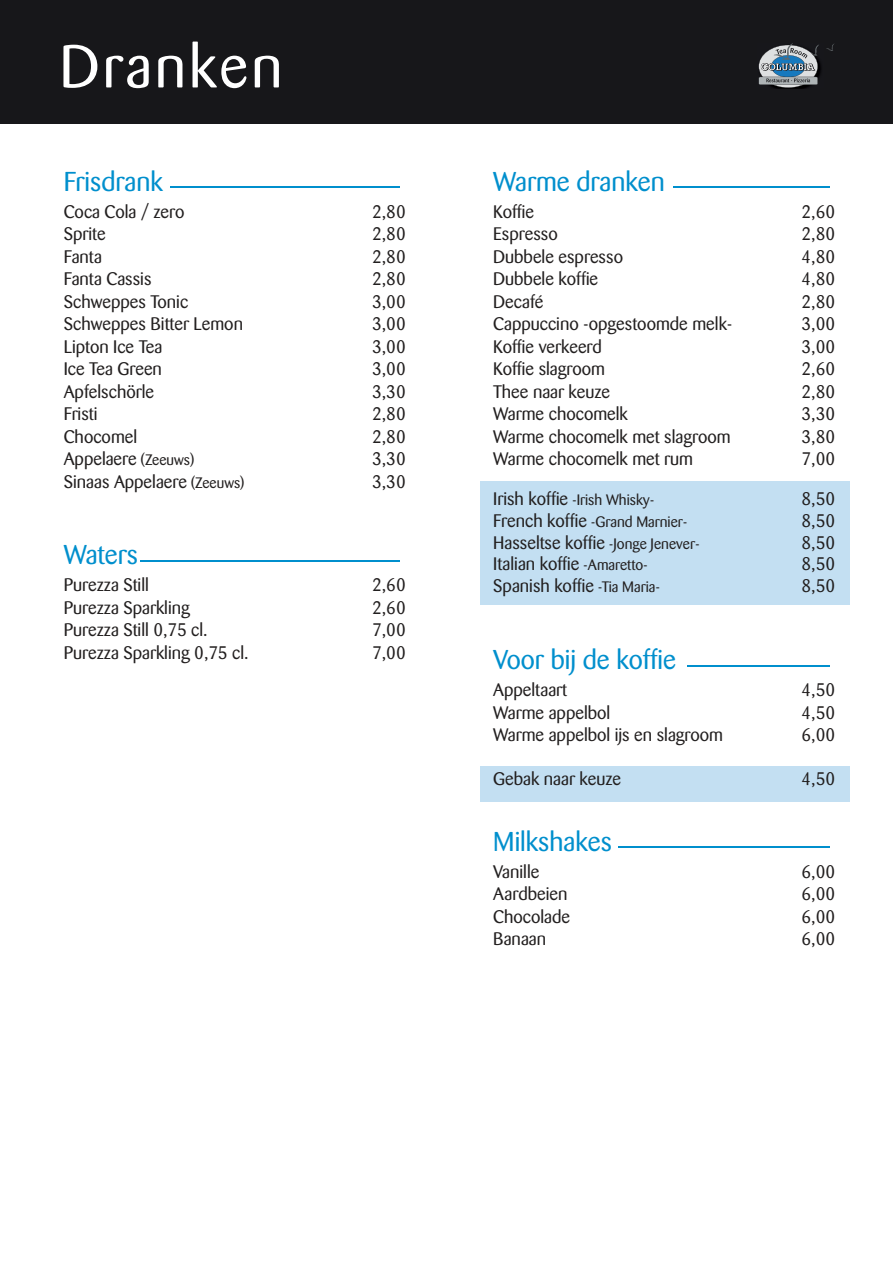
<style>
.page{position:relative;width:893px;height:1263px;background:#fff}
.page>*{position:absolute;margin:0;border:0;box-sizing:border-box;transform-origin:0 0}
.t1{font:60px "Barmeno";letter-spacing:.05em;color:#fff}
.t2{font:27px "Barmeno";color:#008fcd}
.t3{font:18px "Barmeno";color:#221f1f}
.t4{font:15px "Barmeno";color:#221f1f}
.s1{font-size:15px}
.s2{font-size:18px}
</style>
<div class="page">
<div style="left:0;top:0;width:893px;height:124px;background:#17171a"></div>
<img style="left:758px;top:61px;width:63px;height:28px">
<svg style="left:826px;top:44px;width:8px;height:7px"></svg>
<svg style="left:759px;top:43px;width:60px;height:45px"></svg>
<hr style="left:170px;top:186px;width:230px;height:2px;background:#008fcd">
<hr style="left:673px;top:186px;width:156px;height:2px;background:#008fcd">
<hr style="left:687px;top:665px;width:142px;height:1px;background:#008fcd">
<hr style="left:618px;top:846px;width:211px;height:2px;background:#008fcd">
<hr style="left:140px;top:560px;width:260px;height:1px;background:#008fcd">
<div style="left:480px;top:481px;width:370px;height:123px;background:#c3dff2"></div>
<div style="left:480px;top:766px;width:370px;height:35px;background:#c3dff2"></div>
<h1 class="t1" style="left:60px;top:37px;width:224px">Dranken</h1>
<h2 class="t2" style="left:64px;top:167px;width:100px">Frisdrank</h2>
<h2 class="t2" style="left:493px;top:167px;width:173px">Warme dranken</h2>
<p class="t3" style="left:64px;top:202px;width:122px">Coca Cola / zero</p>
<p class="t3" style="left:372px;top:202px;width:35px">2,80</p>
<p class="t3" style="left:64px;top:225px;width:43px">Sprite</p>
<p class="t3" style="left:372px;top:225px;width:35px">2,80</p>
<p class="t3" style="left:64px;top:247px;width:40px">Fanta</p>
<p class="t3" style="left:372px;top:247px;width:35px">2,80</p>
<p class="t3" style="left:64px;top:270px;width:89px">Fanta Cassis</p>
<p class="t3" style="left:372px;top:270px;width:35px">2,80</p>
<p class="t3" style="left:64px;top:292px;width:126px">Schweppes Tonic</p>
<p class="t3" style="left:372px;top:292px;width:35px">3,00</p>
<p class="t3" style="left:64px;top:315px;width:181px">Schweppes Bitter Lemon</p>
<p class="t3" style="left:372px;top:315px;width:35px">3,00</p>
<p class="t3" style="left:64px;top:337px;width:100px">Lipton Ice Tea</p>
<p class="t3" style="left:372px;top:337px;width:35px">3,00</p>
<p class="t3" style="left:64px;top:360px;width:100px">Ice Tea Green</p>
<p class="t3" style="left:372px;top:360px;width:35px">3,00</p>
<p class="t3" style="left:64px;top:382px;width:92px">Apfelschörle</p>
<p class="t3" style="left:372px;top:382px;width:35px">3,30</p>
<p class="t3" style="left:64px;top:405px;width:35px">Fristi</p>
<p class="t3" style="left:372px;top:405px;width:35px">2,80</p>
<p class="t3" style="left:64px;top:427px;width:75px">Chocomel</p>
<p class="t3" style="left:372px;top:427px;width:35px">2,80</p>
<p class="t3" style="left:64px;top:450px;width:132px">Appelaere <span class="s1">(Zeeuws)</span></p>
<p class="t3" style="left:372px;top:450px;width:35px">3,30</p>
<p class="t3" style="left:64px;top:472px;width:182px">Sinaas Appelaere <span class="s1">(Zeeuws)</span></p>
<p class="t3" style="left:372px;top:472px;width:35px">3,30</p>
<h2 class="t2" style="left:64px;top:541px;width:76px">Waters</h2>
<p class="t3" style="left:64px;top:576px;width:87px">Purezza Still</p>
<p class="t3" style="left:372px;top:576px;width:35px">2,60</p>
<p class="t3" style="left:64px;top:598px;width:127px">Purezza Sparkling</p>
<p class="t3" style="left:372px;top:598px;width:35px">2,60</p>
<p class="t3" style="left:64px;top:621px;width:145px">Purezza Still 0,75 cl.</p>
<p class="t3" style="left:372px;top:621px;width:35px">7,00</p>
<p class="t3" style="left:64px;top:643px;width:186px">Purezza Sparkling 0,75 cl.</p>
<p class="t3" style="left:372px;top:643px;width:35px">7,00</p>
<p class="t3" style="left:493px;top:202px;width:42px">Koffie</p>
<p class="t3" style="left:801px;top:202px;width:35px">2,60</p>
<p class="t3" style="left:493px;top:225px;width:66px">Espresso</p>
<p class="t3" style="left:801px;top:225px;width:35px">2,80</p>
<p class="t3" style="left:493px;top:247px;width:131px">Dubbele espresso</p>
<p class="t3" style="left:801px;top:247px;width:35px">4,80</p>
<p class="t3" style="left:493px;top:270px;width:106px">Dubbele koffie</p>
<p class="t3" style="left:801px;top:270px;width:35px">4,80</p>
<p class="t3" style="left:493px;top:292px;width:52px">Decafé</p>
<p class="t3" style="left:801px;top:292px;width:35px">2,80</p>
<p class="t3" style="left:493px;top:315px;width:241px">Cappuccino -opgestoomde melk-</p>
<p class="t3" style="left:801px;top:315px;width:35px">3,00</p>
<p class="t3" style="left:493px;top:337px;width:110px">Koffie verkeerd</p>
<p class="t3" style="left:801px;top:337px;width:35px">3,00</p>
<p class="t3" style="left:493px;top:360px;width:113px">Koffie slagroom</p>
<p class="t3" style="left:801px;top:360px;width:35px">2,60</p>
<p class="t3" style="left:493px;top:382px;width:118px">Thee naar keuze</p>
<p class="t3" style="left:801px;top:382px;width:35px">2,80</p>
<p class="t3" style="left:493px;top:405px;width:136px">Warme chocomelk</p>
<p class="t3" style="left:801px;top:405px;width:35px">3,30</p>
<p class="t3" style="left:493px;top:427px;width:239px">Warme chocomelk met slagroom</p>
<p class="t3" style="left:801px;top:427px;width:35px">3,80</p>
<p class="t3" style="left:493px;top:450px;width:201px">Warme chocomelk met rum</p>
<p class="t3" style="left:801px;top:450px;width:35px">7,00</p>
<p class="t4" style="left:493px;top:492px;width:163px"><span class="s2">Irish koffie</span> -Irish Whisky-</p>
<p class="t3" style="left:801px;top:490px;width:35px">8,50</p>
<p class="t4" style="left:493px;top:514px;width:196px"><span class="s2">French koffie</span> -Grand Marnier-</p>
<p class="t3" style="left:801px;top:511px;width:35px">8,50</p>
<p class="t3" style="left:493px;top:533px;width:208px">Hasseltse koffie <span class="s1">-Jonge Jenever-</span></p>
<p class="t3" style="left:801px;top:533px;width:35px">8,50</p>
<p class="t3" style="left:493px;top:555px;width:156px">Italian koffie <span class="s1">-Amaretto-</span></p>
<p class="t3" style="left:801px;top:555px;width:35px">8,50</p>
<p class="t3" style="left:493px;top:577px;width:168px">Spanish koffie <span class="s1">-Tia Maria-</span></p>
<p class="t3" style="left:801px;top:577px;width:35px">8,50</p>
<h2 class="t2" style="left:493px;top:646px;width:184px">Voor bij de koffie</h2>
<p class="t3" style="left:493px;top:681px;width:75px">Appeltaart</p>
<p class="t3" style="left:801px;top:681px;width:35px">4,50</p>
<p class="t3" style="left:493px;top:703px;width:118px">Warme appelbol</p>
<p class="t3" style="left:801px;top:703px;width:35px">4,50</p>
<p class="t3" style="left:493px;top:726px;width:231px">Warme appelbol ijs en slagroom</p>
<p class="t3" style="left:801px;top:726px;width:35px">6,00</p>
<p class="t3" style="left:493px;top:770px;width:129px">Gebak naar keuze</p>
<p class="t3" style="left:801px;top:770px;width:35px">4,50</p>
<h2 class="t2" style="left:493px;top:827px;width:120px">Milkshakes</h2>
<p class="t3" style="left:493px;top:862px;width:48px">Vanille</p>
<p class="t3" style="left:801px;top:862px;width:35px">6,00</p>
<p class="t3" style="left:493px;top:885px;width:76px">Aardbeien</p>
<p class="t3" style="left:801px;top:885px;width:35px">6,00</p>
<p class="t3" style="left:493px;top:907px;width:78px">Chocolade</p>
<p class="t3" style="left:801px;top:907px;width:35px">6,00</p>
<p class="t3" style="left:493px;top:930px;width:54px">Banaan</p>
<p class="t3" style="left:801px;top:930px;width:35px">6,00</p>
</div>
